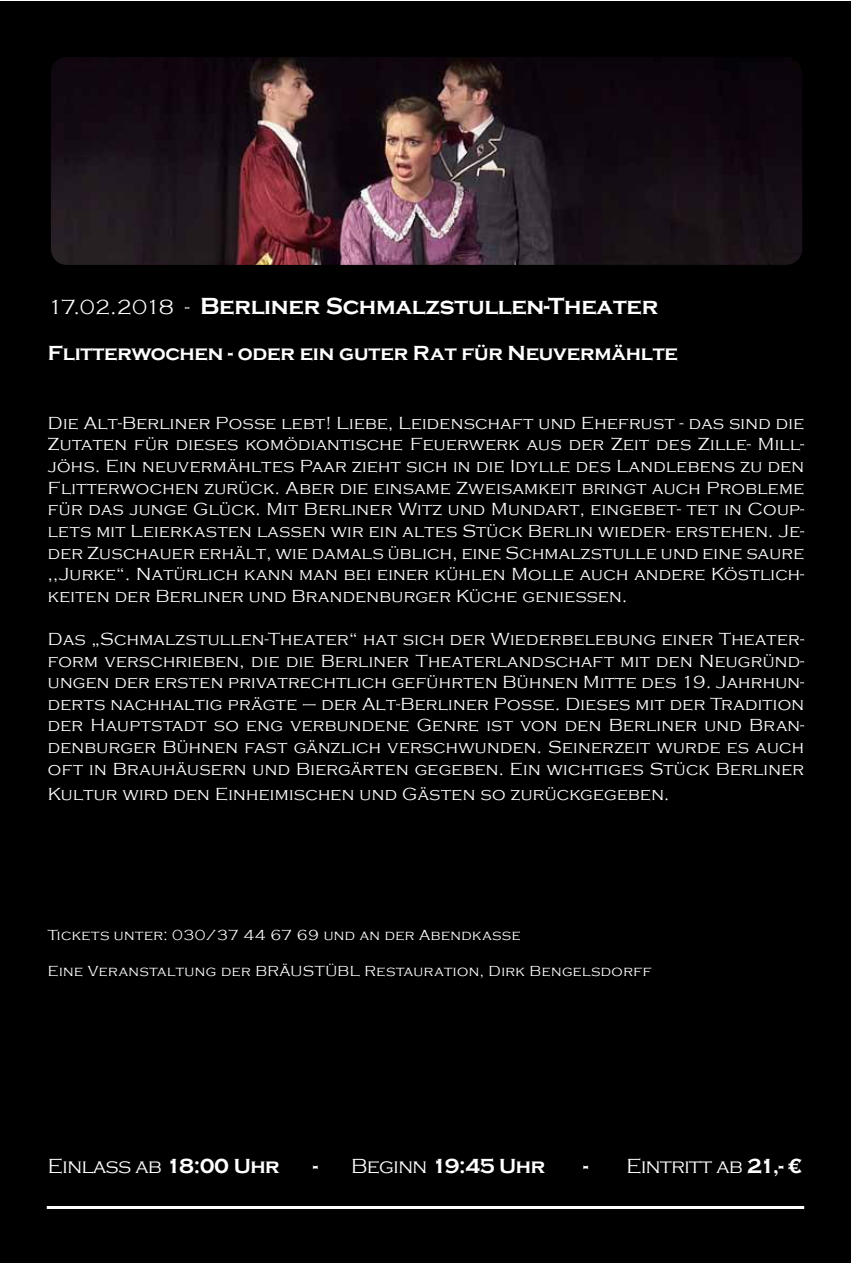
<style>
.page{position:relative;width:851px;height:1263px;background:#fff}
.page>*{position:absolute;margin:0;border:0;box-sizing:border-box;transform-origin:0 0}
.t1{font:700 24px "Copperplate Gothic";letter-spacing:-.01em;color:#fff}
.t2{font:700 21px "Copperplate Gothic";letter-spacing:-.01em;color:#fff}
.t3{font:300 21px "Copperplate Gothic";letter-spacing:-.02em;color:#fff}
.t4{font:300 18px/21.6px "Copperplate Gothic";letter-spacing:.02em;color:#fff;text-align:justify}
.t5{font:300 15px "Copperplate Gothic";letter-spacing:.03em;color:#fff}
.s1{font-weight:300;font-size:21px}
.s2{font-weight:700}
.s3{font-weight:300}
</style>
<div class="page">
<div style="left:1px;top:1px;width:849px;height:1261px;background:#000"></div>
<img style="left:52px;top:58px;width:749px;height:206px">
<div style="left:48px;top:54px;width:757px;height:214px;border:3px solid #000;border-radius:18px"></div>
<hr style="left:47px;top:1206px;width:757px;height:3px;background:#fff">
<div style="left:0;top:1px;width:11px;height:1261px;background:#000"></div>
<h1 class="t1" style="left:48px;top:292px;width:612px"><span class="s1">17.02.2018 -</span> Berliner Schmalzstullen-Theater</h1>
<p class="t2" style="left:48px;top:342px;width:631px">Flitterwochen - oder ein guter Rat für Neuvermählte</p>
<p class="t4" style="left:48px;top:412px;width:757px">Die Alt-Berliner Posse lebt! Liebe, Leidenschaft und Ehefrust - das sind die Zutaten für dieses komödiantische Feuerwerk aus der Zeit des Zille- Mill&shy;jöhs. Ein neuvermähltes Paar zieht sich in die Idylle des Landlebens zu den Flitterwochen zurück. Aber die einsame Zweisamkeit bringt auch Probleme für das junge Glück. Mit Berliner Witz und Mundart, eingebet- tet in Coup&shy;lets mit Leierkasten lassen wir ein altes Stück Berlin wieder- erstehen. Je&shy;der Zuschauer erhält, wie damals üblich, eine Schmalzstulle und eine saure ,,Jurke“. Natürlich kann man bei einer kühlen Molle auch andere Köstlich&shy;keiten der Berliner und Brandenburger Küche genießen.</p>
<p class="t4" style="left:48px;top:628px;width:757px">Das „Schmalzstullen-Theater“ hat sich der Wiederbelebung einer Theater&shy;form verschrieben, die die Berliner Theaterlandschaft mit den Neugründ&shy;ungen der ersten privatrechtlich geführten Bühnen Mitte des 19. Jahrhun&shy;derts nachhaltig prägte – der Alt-Berliner Posse. Dieses mit der Tradition der Hauptstadt so eng verbundene Genre ist von den Berliner und Bran&shy;denburger Bühnen fast gänzlich verschwunden. Seinerzeit wurde es auch oft in Brauhäusern und Biergärten gegeben. Ein wichtiges Stück Berliner</p>
<p class="t4" style="left:48px;top:783px;width:623px">Kultur wird den Einheimischen und Gästen so zurückgegeben.</p>
<p class="t5" style="left:48px;top:927px;width:474px">Tickets unter: 030/37 44 67 69 und an der Abendkasse</p>
<p class="t5" style="left:48px;top:963px;width:605px">Eine Veranstaltung der BRÄUSTÜBL Restauration, Dirk Bengelsdorff</p>
<p class="t3" style="left:48px;top:1155px;width:233px">Einlass ab <span class="s2">18:00 Uhr</span></p>
<p class="t2" style="left:313px;top:1155px;width:233px">- <span class="s3">Beginn</span> 19:45 Uhr</p>
<p class="t3" style="left:583px;top:1155px;width:221px"><span class="s2">-</span> Eintritt ab <span class="s2">21,- €</span></p>
</div>
